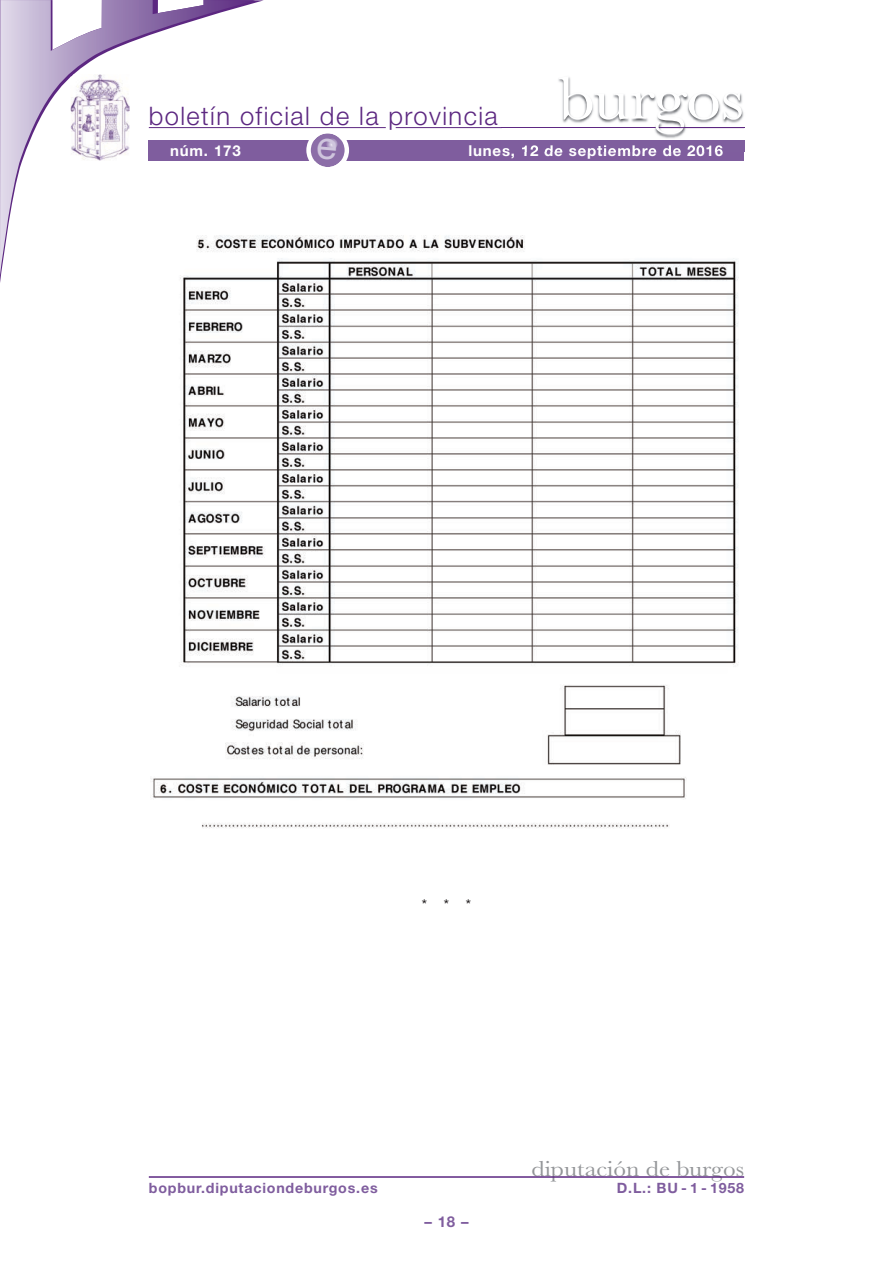
<style>
.page{position:relative;width:893px;height:1263px;background:#fff}
.page>*{position:absolute;margin:0;border:0;box-sizing:border-box;transform-origin:0 0}
.t1{font:63px "Baskerville";letter-spacing:-.01em;color:#fff;scale:1.12 1}
.t2{font:300 25.5px "Helvetica Neue";letter-spacing:.055em;color:#5c2781}
.t3{font:22.5px "Baskerville";color:#939598;scale:1.12 1}
.t4{font:700 15px "Helvetica Neue";letter-spacing:.055em;color:#fff}
.t5{font:700 15px "Helvetica Neue";color:#7f5d9e}
.t6{font:15px "Helvetica Neue";color:#231f20}
.t7{font:700 14.25px "Helvetica Neue";letter-spacing:.055em;color:#7f5d9e}
</style>
<div class="page">
<hr style="left:396px;top:127px;width:348px;height:1px;background:#5c2781">
<hr style="left:149px;top:127px;width:237px;height:1px;background:#5c2781">
<svg style="left:0;top:0;width:255px;height:275px"></svg>
<div style="left:149px;top:140px;width:595px;height:20px;background:#7f5d9e"></div>
<hr style="left:149px;top:1176px;width:595px;height:2px;background:#5c2781">
<img style="left:558px;top:76px;width:187px;height:75px">
<img style="left:558px;top:127px;width:101px;height:1px">
<img style="left:551px;top:140px;width:193px;height:11px">
<img style="left:502px;top:145px;width:49px;height:6px">
<hr style="left:659px;top:127px;width:85px;height:1px;background:#5c2781">
<img style="left:71px;top:74px;width:59px;height:87px">
<img style="left:151px;top:213px;width:588px;height:615px">
<svg style="left:306px;top:133px;width:43px;height:34px"></svg>
<h2 class="t2" style="left:149px;top:100px;width:350px">boletín oficial de la provincia</h2>
<h1 class="t1" style="left:558px;top:60px;width:168px">burgos</h1>
<p class="t4" style="left:170px;top:141px;width:72px">núm. 173</p>
<p class="t4" style="left:468px;top:141px;width:256px">lunes, 12 de septiembre de 2016</p>
<p class="t6" style="left:422px;top:895px;width:51px">* * *</p>
<h3 class="t3" style="left:531px;top:1155px;width:191px">diputación de burgos</h3>
<p class="t7" style="left:149px;top:1179px;width:230px">bopbur.diputaciondeburgos.es</p>
<p class="t7" style="left:617px;top:1179px;width:129px">D.L.: BU - 1 - 1958</p>
<p class="t5" style="left:424px;top:1212px;width:46px">–18–</p>
</div>
